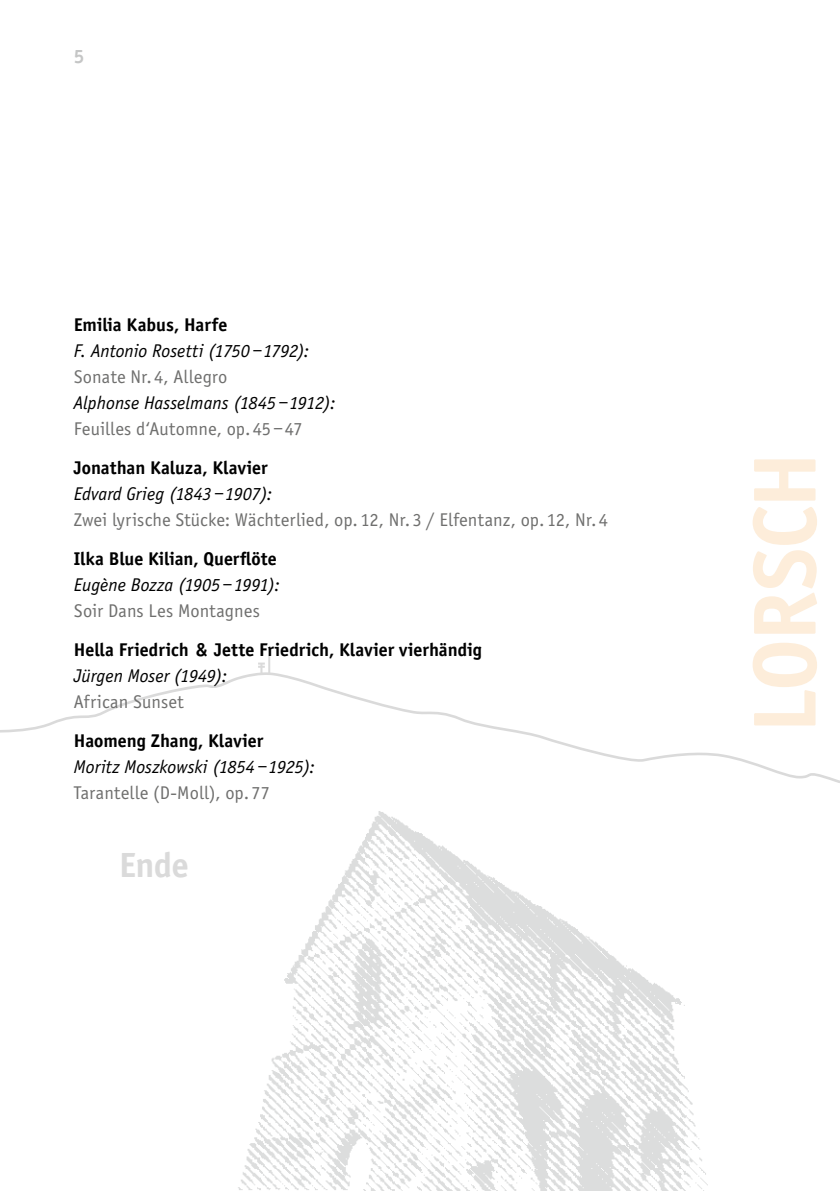
<style>
.page{position:relative;width:840px;height:1191px;background:#fff}
.page>*{position:absolute;margin:0;border:0;box-sizing:border-box;transform-origin:0 0}
.t1{font:700 92px "Officina Sans";letter-spacing:-.005em;color:#fdedda}
.t2{font:700 36px "Officina Sans";color:#dadada}
.t3{font:700 20px "Officina Sans";color:#c5c6c6}
.t4{font:19px "Officina Sans";letter-spacing:.005em;color:#6f6f6e}
.t5{font:italic 19px "Officina Sans";color:#000}
.t6{font:700 19px "Officina Sans";color:#000}
</style>
<div class="page">
<img style="left:238px;top:850px;width:470px;height:341px">
<svg style="left:0;top:656px;width:839px;height:194px"></svg>
<p class="t3" style="left:74px;top:44px;width:12px">5</p>
<p class="t6" style="left:74px;top:313px;width:155px">Emilia Kabus, H arfe</p>
<p class="t5" style="left:74px;top:340px;width:237px">F. Antonio Rosetti (1750–1792):</p>
<p class="t4" style="left:74px;top:366px;width:155px">Sonate Nr. 4, Allegro</p>
<p class="t5" style="left:74px;top:392px;width:263px">Alphonse Hasselmans (1845 –1912):</p>
<p class="t4" style="left:74px;top:418px;width:230px">Feuilles d‘Automne, op.45–47</p>
<p class="t6" style="left:74px;top:456px;width:195px">Jonathan Kaluza, Klavier</p>
<p class="t5" style="left:74px;top:483px;width:200px">Edvard Grieg (1843–1907):</p>
<p class="t4" style="left:74px;top:509px;width:535px">Zwei lyrische Stücke: Wächterlied, op. 12, Nr. 3 / Elfentanz, op. 12, Nr. 4</p>
<p class="t6" style="left:74px;top:547px;width:204px">Ilka Blue Kilian, Querflöte</p>
<p class="t5" style="left:74px;top:574px;width:207px">Eugène Bozza (1905–1991):</p>
<p class="t4" style="left:74px;top:600px;width:188px">Soir Dans Les Montagnes</p>
<p class="t6" style="left:74px;top:638px;width:409px">H ella Friedrich &amp; Jette Friedrich, Klavier vierhändig</p>
<p class="t5" style="left:74px;top:665px;width:155px">Jürgen Moser (1949):</p>
<p class="t4" style="left:74px;top:691px;width:111px">African Sunset</p>
<p class="t6" style="left:74px;top:729px;width:191px">Haomeng Zhang, Klavier</p>
<p class="t5" style="left:74px;top:756px;width:242px">Moritz Moszkowski (1854 –1925):</p>
<p class="t4" style="left:74px;top:781px;width:197px">Tarantelle (D-Moll), op. 77</p>
<h2 class="t2" style="left:119px;top:843px;width:71px">Ende</h2>
<h1 class="t1" style="left:729px;top:733px;width:283px;rotate:-90deg">Lorsch</h1>
</div>
